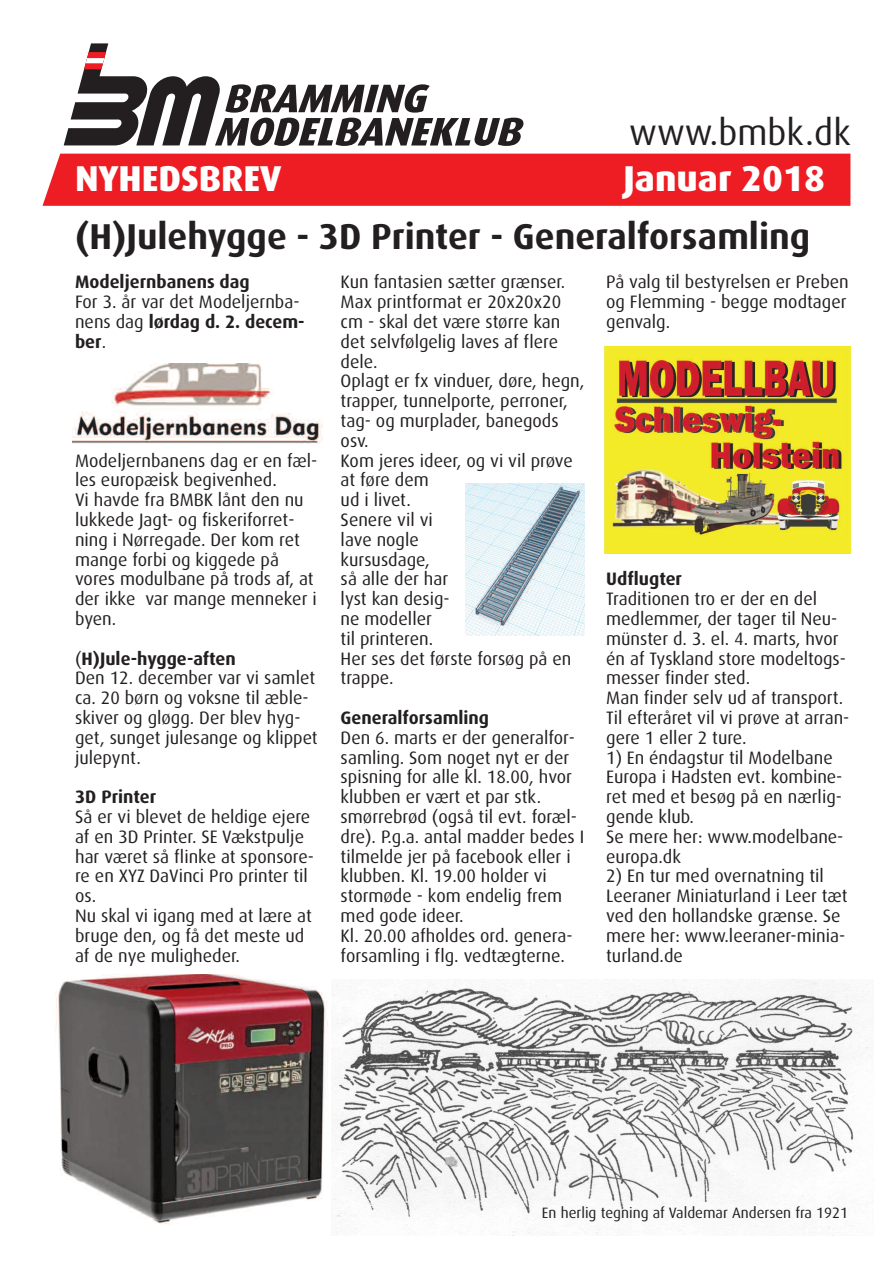
<style>
.page{position:relative;width:893px;height:1263px;background:#fff}
.page>*{position:absolute;margin:0;border:0;box-sizing:border-box;transform-origin:0 0}
.t1{font:700 36px "Dax";color:#231f20}
.t2{font:800 36px "Dax";color:#fff}
.t3{font:36px "Dax";color:#231f20}
.t4{font:18px/19.8px "Dax";color:#231f20}
.t5{font:700 18px "Dax";color:#231f20}
.t6{font:15px "Dax";color:#231f20}
.s1{font-weight:700}
</style>
<div class="page">
<svg style="left:64px;top:43px;width:460px;height:103px"></svg>
<div style="left:43px;top:154px;width:807px;height:52px;background:#ee1d23"></div>
<img style="left:331px;top:980px;width:541px;height:256px">
<img style="left:72px;top:364px;width:250px;height:80px">
<img style="left:605px;top:346px;width:245px;height:207px">
<img style="left:55px;top:974px;width:273px;height:251px">
<img style="left:465px;top:483px;width:120px;height:152px">
<h1 class="t3" style="left:629px;top:117px;width:223px">www.bmbk.dk</h1>
<h1 class="t2" style="left:75px;top:159px;width:208px">NYHEDSBREV</h1>
<h1 class="t2" style="left:623px;top:159px;width:203px">Januar 2018</h1>
<h1 class="t1" style="left:75px;top:221px;width:737px">(H)Julehygge - 3D Printer - Generalforsamling</h1>
<p class="t5" style="left:75px;top:274px;width:176px">Modeljernbanens dag</p>
<p class="t4" style="left:75px;top:293px;width:231px">For 3. år var det Modeljernba&shy;nens dag <span class="s1">lørdag d. 2. decem&shy;ber</span>.</p>
<p class="t4" style="left:75px;top:451px;width:244px">Modeljernbanens dag er en fæl&shy;les europæisk begivenhed.<br>Vi havde fra BMBK lånt den nu lukkede Jagt- og fiskeriforret&shy;ning i Nørregade. Der kom ret mange forbi og kiggede på vores modulbane på trods af, at der ikke var mange menneker i byen.</p>
<p class="t4" style="left:75px;top:649px;width:244px">(<span class="s1">H)Jule-hygge-aften<br></span>Den 12. december var vi samlet ca. 20 børn og voksne til æble&shy;skiver og gløgg. Der blev hyg&shy;get, sunget julesange og klippet julepynt.</p>
<p class="t5" style="left:75px;top:789px;width:83px">3D Printer</p>
<p class="t4" style="left:75px;top:808px;width:240px">Så er vi blevet de heldige ejere af en 3D Printer. SE Vækstpulje har været så flinke at sponsore&shy;re en XYZ DaVinci Pro printer til os.<br>Nu skal vi igang med at lære at bruge den, og få det meste ud af de nye muligheder.</p>
<p class="t4" style="left:341px;top:273px;width:245px">Kun fantasien sætter grænser.<br>Max printformat er 20x20x20 cm - skal det være større kan det selvfølgelig laves af flere dele.<br>Oplagt er fx vinduer, døre, hegn, trapper, tunnelporte, perroner, tag- og murplader, banegods osv.<br>Kom jeres ideer, og vi vil prøve at føre dem<br>ud i livet.<br>Senere vil vi<br>lave nogle<br>kursusdage,<br>så alle der har<br>lyst kan desig-<br>ne modeller<br>til printeren.<br>Her ses det første forsøg på en trappe.</p>
<p class="t5" style="left:341px;top:710px;width:150px">Generalforsamling</p>
<p class="t4" style="left:341px;top:729px;width:245px">Den 6. marts er der generalfor&shy;samling. Som noget nyt er der spisning for alle kl. 18.00, hvor klubben er vært et par stk. smørrebrød (også til evt. foræl&shy;dre). P.g.a. antal madder bedes I tilmelde jer på facebook eller i klubben. Kl. 19.00 holder vi stormøde - kom endelig frem med gode ideer.<br>Kl. 20.00 afholdes ord. genera&shy;forsamling i flg. vedtægterne.</p>
<p class="t4" style="left:606px;top:273px;width:244px">På valg til bestyrelsen er Preben og Flemming - begge modtager genvalg.</p>
<p class="t5" style="left:606px;top:571px;width:77px">Udflugter</p>
<p class="t4" style="left:606px;top:590px;width:245px">Traditionen tro er der en del medlemmer, der tager til Neu&shy;münster d. 3. el. 4. marts, hvor én af Tyskland store modeltogs&shy;messer finder sted.<br>Man finder selv ud af transport.<br>Til efteråret vil vi prøve at arran&shy;gere 1 eller 2 ture.</p>
<p class="t4" style="left:606px;top:748px;width:239px">1) En éndagstur til Modelbane<br>Europa i Hadsten evt. kombine&shy;ret med et besøg på en nærlig&shy;gende klub.<br>Se mere her: www.modelbane&shy;europa.dk</p>
<p class="t4" style="left:606px;top:867px;width:243px">2) En tur med overnatning til<br>Leeraner Miniaturland i Leer tæt ved den hollandske grænse. Se mere her: www.leeraner-minia&shy;turland.de</p>
<p class="t6" style="left:542px;top:1206px;width:307px">En herlig tegning af Valdemar Andersen fra 1921</p>
</div>
